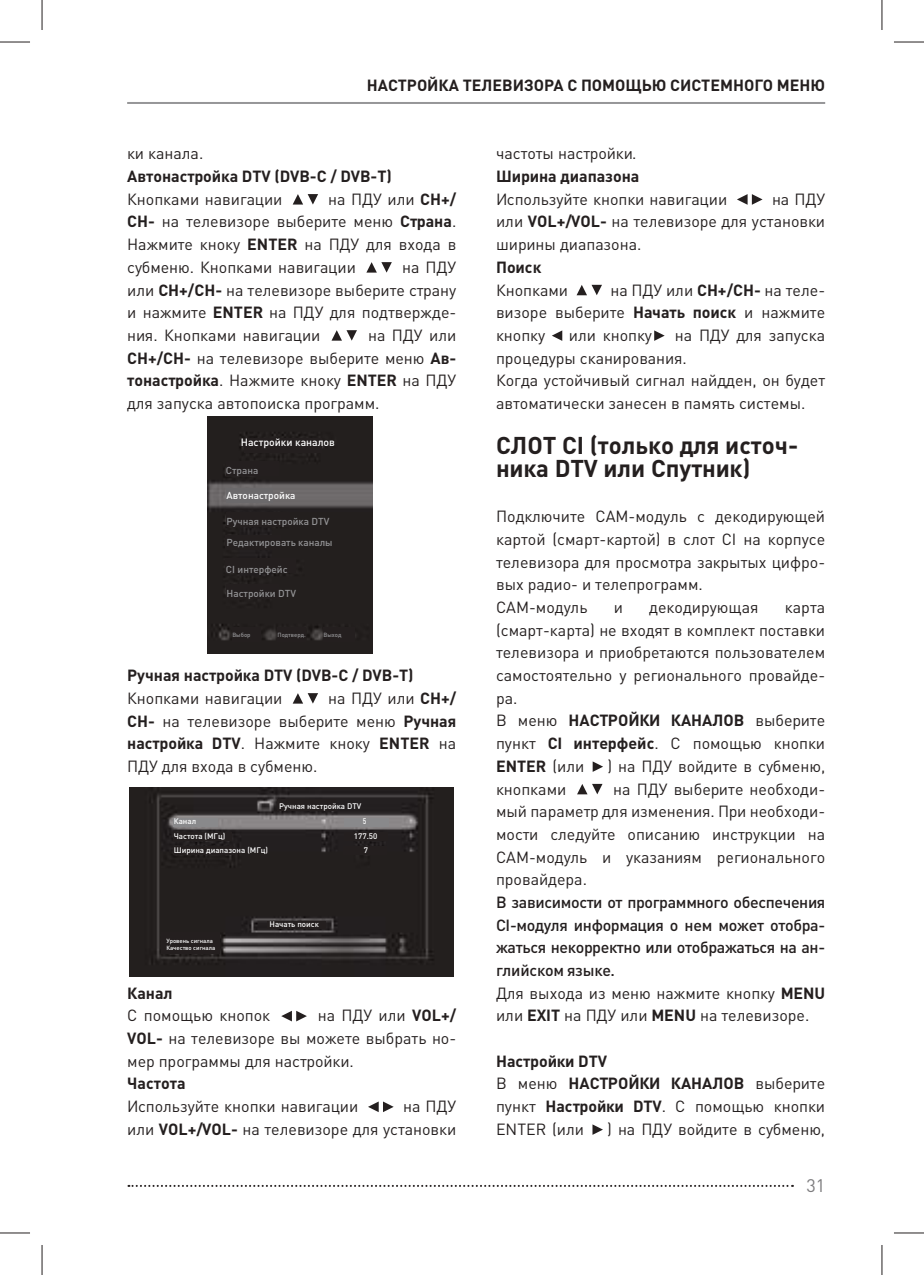
<style>
.page{position:relative;width:924px;height:1275px;background:#fff}
.page>*{position:absolute;margin:0;border:0;box-sizing:border-box;transform-origin:0 0}
.t1{font:700 24px/22.6px "DIN Pro C";color:#241f1f}
.t2{font:18px "DIN Pro C";color:#7d7c7e}
.t3{font:16px/22.6px "DIN Pro C";color:#241f1f}
.t4{font:500 16px/22.6px "DIN Pro C";letter-spacing:-.02em;color:#241f1f}
.t5{font:700 16px "DIN Pro C";color:#241f1f}
.t6{font:700 16px "DIN Pro";color:#241f1f}
.t7{font:500 10.4px "DIN Pro";color:#fff}
.t8{font:500 10px/21.6px "DIN Pro";color:#939395}
.t9{font:500 10px "DIN Pro";color:#fff}
.t10{font:500 8px/14.2px "DIN Pro";color:#fff}
.t11{font:500 8px "DIN Pro";color:#fff;scale:.85 1}
.t12{font:500 6px/7.2px "DIN Pro";color:#fff}
.t13{font:500 6px "DIN Pro";color:#939395}
.s1{font-weight:700}
.s2{font-family:"DIN Pro"}
.s3{font-weight:400}
</style>
<div class="page">
<svg style="left:128px;top:1184px;width:664px;height:2px"></svg>
<hr style="left:127px;top:102px;width:697px;height:2px;background:#969698">
<svg style="left:293px;top:194px;width:25px;height:10px"></svg>
<svg style="left:366px;top:262px;width:25px;height:11px"></svg>
<svg style="left:331px;top:330px;width:26px;height:11px"></svg>
<svg style="left:293px;top:693px;width:25px;height:10px"></svg>
<svg style="left:281px;top:1010px;width:26px;height:11px"></svg>
<svg style="left:368px;top:1101px;width:25px;height:11px"></svg>
<img style="left:208px;top:416px;width:164px;height:237px">
<div style="left:244px;top:438px;width:77px;height:15px;background:#241f1f"></div>
<div style="left:226px;top:461px;width:52px;height:14px;background:#241f1f"></div>
<div style="left:226px;top:488px;width:46px;height:14px;background:#6b696b"></div>
<div style="left:226px;top:512px;width:64px;height:15px;background:#241f1f"></div>
<div style="left:225px;top:535px;width:55px;height:14px;background:#241f1f"></div>
<div style="left:225px;top:558px;width:71px;height:15px;background:#241f1f"></div>
<div style="left:226px;top:584px;width:52px;height:14px;background:#241f1f"></div>
<div style="left:232px;top:627px;width:29px;height:14px;background:#241f1f"></div>
<div style="left:277px;top:627px;width:29px;height:14px;background:#241f1f"></div>
<div style="left:323px;top:627px;width:32px;height:14px;background:#241f1f"></div>
<img style="left:129px;top:787px;width:324px;height:189px">
<div style="left:173px;top:818px;width:44px;height:9px;background:#89898b"></div>
<div style="left:173px;top:832px;width:59px;height:9px;background:#241f1f"></div>
<div style="left:173px;top:846px;width:60px;height:8px;background:#241f1f"></div>
<div style="left:344px;top:832px;width:44px;height:9px;background:#241f1f"></div>
<div style="left:343px;top:846px;width:43px;height:9px;background:#241f1f"></div>
<div style="left:344px;top:818px;width:45px;height:9px;background:#89898b"></div>
<div style="left:277px;top:799px;width:59px;height:12px;background:#241f1f"></div>
<div style="left:267px;top:921px;width:58px;height:7px;background:#241f1f"></div>
<div style="left:161px;top:931px;width:58px;height:22px;background:#241f1f"></div>
<svg style="left:737px;top:194px;width:25px;height:11px"></svg>
<svg style="left:576px;top:285px;width:25px;height:10px"></svg>
<svg style="left:552px;top:330px;width:10px;height:11px"></svg>
<svg style="left:654px;top:330px;width:10px;height:11px"></svg>
<svg style="left:592px;top:761px;width:11px;height:11px"></svg>
<svg style="left:577px;top:784px;width:25px;height:10px"></svg>
<svg style="left:592px;top:1124px;width:10px;height:10px"></svg>
<hr style="left:0;top:42px;width:30px;height:1px;background:#241f1f">
<hr style="left:893px;top:42px;width:30px;height:1px;background:#241f1f">
<hr style="left:0;top:1232px;width:30px;height:1px;background:#241f1f">
<hr style="left:893px;top:1232px;width:30px;height:1px;background:#241f1f">
<hr style="left:42px;top:0;width:1px;height:30px;background:#241f1f">
<hr style="left:42px;top:1245px;width:1px;height:30px;background:#241f1f">
<hr style="left:881px;top:0;width:1px;height:30px;background:#241f1f">
<hr style="left:881px;top:1245px;width:1px;height:30px;background:#241f1f">
<p class="t6" style="left:367px;top:74px;width:459px">НАСТРОЙКА ТЕЛЕВИЗОРА С ПОМОЩЬЮ СИСТЕМНОГО МЕНЮ</p>
<p class="t3" style="left:127px;top:141px;width:78px">ки канала.</p>
<p class="t5" style="left:127px;top:163px;width:266px">Автонастройка DTV (DVB-C / DVB-T)</p>
<p class="t3" style="left:127px;top:186px;width:157px">Кнопками навигации</p>
<p class="t3" style="left:127px;top:186px;width:330px;text-indent:201px">на ПДУ или <span class="s1">СН+/<br>СН-</span> на телевизоре выберите меню <span class="s1">Страна</span><span class="s2">.<br>Нажмите кноку</span> <span class="s1">ENTER</span> на ПДУ для входа в субменю. Кнопками навигации</p>
<p class="t3" style="left:127px;top:254px;width:330px;text-align:justify;text-indent:275px">на ПДУ или <span class="s1">СН+/СН-</span> на телевизоре выберите страну и нажмите <span class="s1">ENTER</span> на ПДУ для подтвержде&shy;ния. Кнопками навигации</p>
<p class="t3" style="left:127px;top:322px;width:330px;text-align:justify;text-indent:241px">на ПДУ или <span class="s1">СН+/СН-</span> на телевизоре выберите меню <span class="s1">Ав&shy;тонастройка</span><span class="s2">. Нажмите кноку</span> <span class="s1">ENTER</span> на ПДУ для запуска автопоиска программ.</p>
<p class="t7" style="left:241px;top:435px;width:96px">Настройки каналов</p>
<p class="t8" style="left:226px;top:459px;width:34px">Страна</p>
<p class="t9" style="left:226px;top:488px;width:70px">Автонастройка</p>
<p class="t8" style="left:226px;top:510px;width:108px">Ручная настройка DTV<br>Редактировать каналы</p>
<p class="t8" style="left:226px;top:558px;width:63px">CI интерфейс</p>
<p class="t8" style="left:226px;top:582px;width:71px">Настройки DTV</p>
<p class="t13" style="left:232px;top:630px;width:20px">Выбор</p>
<p class="t13" style="left:277px;top:630px;width:30px">Подтверд.</p>
<p class="t13" style="left:323px;top:630px;width:20px">Выход</p>
<p class="t5" style="left:127px;top:662px;width:288px">Ручная настройка DTV (DVB-C / DVB-T)</p>
<p class="t3" style="left:127px;top:685px;width:157px">Кнопками навигации</p>
<p class="t3" style="left:127px;top:685px;width:330px;text-align:justify;text-indent:201px">на ПДУ или <span class="s1">СН+/ СН-</span> на телевизоре выберите меню <span class="s1">Ручная настройка DTV</span><span class="s2">. Нажмите кноку</span> <span class="s1">ENTER</span> на ПДУ для входа в субменю.</p>
<p class="t10" style="left:174px;top:814px;width:96px">Канал<br>Частота (МГц)<br>Ширина диапазона (МГц)</p>
<p class="t10" style="left:279px;top:799px;width:84px">Ручная настройка DTV</p>
<p class="t11" style="left:362px;top:816px;width:6px">5</p>
<p class="t10" style="left:354px;top:828px;width:25px;text-align:center">177.50<br>7</p>
<p class="t12" style="left:166px;top:937px;width:50px">Уровень сигнала<br>Качество сигнала</p>
<p class="t10" style="left:269px;top:916px;width:51px">Начать поиск</p>
<p class="t5" style="left:127px;top:979px;width:47px">Канал</p>
<p class="t3" style="left:127px;top:1002px;width:144px">С помощью кнопок</p>
<p class="t3" style="left:127px;top:1002px;width:330px;text-indent:190px">на ПДУ или <span class="s1">VOL+/<br>VOL-</span> на телевизоре вы можете выбрать но&shy;мер программы для настройки<span class="s2">.<br></span><span class="s1">Частота</span></p>
<p class="t3" style="left:127px;top:1093px;width:232px">Используйте кнопки навигации</p>
<p class="t3" style="left:127px;top:1093px;width:330px;text-align:right">на ПДУ<br>или <span class="s1">VOL+/VOL-</span> на телевизоре для установки</p>
<p class="t3" style="left:496px;top:141px;width:142px">частоты настройки.</p>
<p class="t5" style="left:496px;top:163px;width:145px">Ширина диапазона</p>
<p class="t3" style="left:496px;top:186px;width:232px">Используйте кнопки навигации</p>
<p class="t3" style="left:496px;top:186px;width:330px;text-align:justify;text-indent:276px">на ПДУ или <span class="s1">VOL+/VOL-</span> на телевизоре для установки ширины диапазона.</p>
<p class="t5" style="left:496px;top:254px;width:47px">Поиск</p>
<p class="t3" style="left:496px;top:277px;width:74px">Кнопками</p>
<p class="t3" style="left:496px;top:277px;width:330px;text-align:justify;text-indent:114px">на ПДУ или <span class="s1">СН+/СН-</span> на теле&shy;визоре выберите <span class="s1">Начать поиск</span> и нажмите кнопку</p>
<p class="t3" style="left:496px;top:322px;width:330px;text-indent:179px">на ПДУ для запуска процедуры сканирования.<br>Когда устойчивый сигнал найдден, он будет автоматически занесен в память системы.</p>
<h1 class="t1" style="left:496px;top:431px;width:304px">СЛОТ CI (только для источ&shy;ника DTV или Спутник)</h1>
<p class="t3" style="left:496px;top:504px;width:330px">Подключите САМ-модуль с декодирующей картой (смарт-картой) в слот CI на корпусе телевизора для просмотра закрытых цифро&shy;вых радио- и телепрограмм.<br>САМ-модуль</p>
<p class="t3" style="left:568px;top:322px;width:84px">или кнопку</p>
<p class="t3" style="left:496px;top:594px;width:330px;text-indent:289px">карта (смарт-карта) не входят в комплект поставки телевизора и приобретаются пользователем самостоятельно у регионального провайде&shy;ра.<br>В меню <span class="s1">НАСТРОЙКИ КАНАЛОВ</span> выберите пункт <span class="s1">CI интерфейс</span>. С помощью кнопки<br><span class="s1">ENTER</span> (или</p>
<p class="t3" style="left:613px;top:594px;width:11px">и</p>
<p class="t3" style="left:649px;top:594px;width:111px">декодирующая</p>
<p class="t3" style="left:607px;top:753px;width:219px">) на ПДУ войдите в субменю,</p>
<p class="t3" style="left:496px;top:776px;width:330px;text-align:justify;text-indent:117px">на ПДУ выберите необходи&shy;мый параметр для изменения. При необходи&shy;мости следуйте описанию инструкции на САМ-модуль и указаниям регионального провайдера.</p>
<p class="t4" style="left:496px;top:889px;width:330px">В зависимости от программного обеспечения CI-модуля информация о нем может отобра&shy;жаться некорректно или отображаться на ан&shy;глийском языке.<br><span class="s3">Для выхода из меню нажмите кнопку</span> <span class="s1">MENU </span><span class="s3">или</span> <span class="s1">EXIT</span> <span class="s3">на ПДУ или</span> <span class="s1">MENU</span> <span class="s3">на телевизоре.</span></p>
<p class="t3" style="left:496px;top:1048px;width:330px"><span class="s1">Настройки DTV<br></span>В меню <span class="s1">НАСТРОЙКИ КАНАЛОВ</span> выберите пункт <span class="s1">Настройки DTV</span>. С помощью кнопки<br>ENTER (или</p>
<p class="t3" style="left:496px;top:776px;width:72px">кнопками</p>
<p class="t3" style="left:607px;top:1116px;width:219px">) на ПДУ войдите в субменю,</p>
<p class="t2" style="left:806px;top:1171px;width:20px">31</p>
</div>
